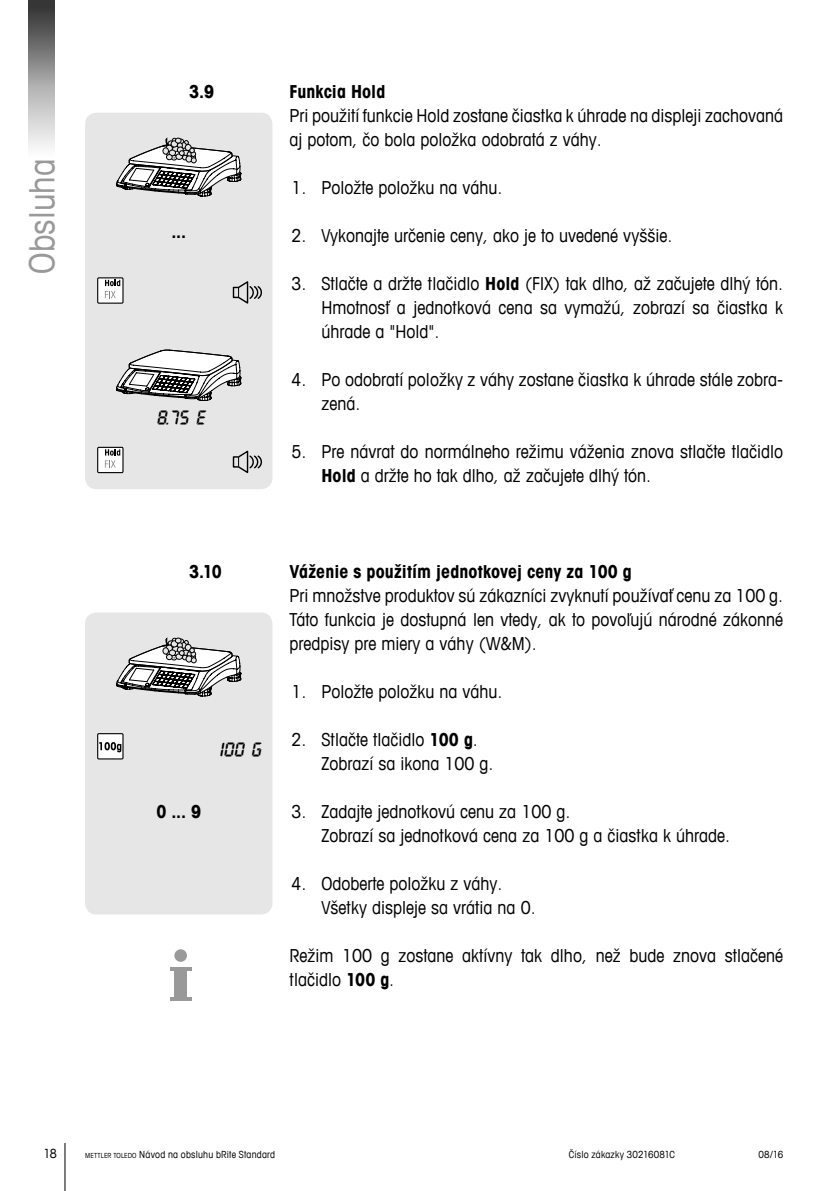
<style>
.page{position:relative;width:840px;height:1191px;background:#fff}
.page>*{position:absolute;margin:0;border:0;box-sizing:border-box;transform-origin:0 0}
.t1{font:condensed 35px "Avant Garde Com";color:#999}
.t2{font:condensed 18px/24px "Avant Garde Com";color:#000}
.t3{font:700 condensed 18px "Avant Garde Com";letter-spacing:.005em;color:#000}
.t4{font:14px "Display";color:#000}
.t5{font:condensed 12.6px "Avant Garde Com";color:#000}
.t6{font:condensed 9.8px "Avant Garde Com";letter-spacing:.02em;color:#000}
.s1{font-weight:700}
.s2{font-size:7px}
</style>
<div class="page">
<hr style="left:65px;top:1143px;width:1px;height:48px;background:#000">
<img style="left:29px;top:0;width:25px;height:147px">
<div style="left:85px;top:113px;width:187px;height:376px;background:#e6e6e6;border-radius:11px"></div>
<svg style="left:116px;top:138px;width:125px;height:58px"></svg>
<div style="left:162px;top:147px;width:7px;height:7px;border:1px solid #000;border-radius:50%"></div>
<div style="left:98px;top:278px;width:25px;height:25px;background:#fff"></div>
<div style="left:97px;top:277px;width:26px;height:27px;border:1px solid #000"></div>
<svg style="left:105px;top:280px;width:15px;height:18px"></svg>
<svg style="left:233px;top:281px;width:29px;height:23px"></svg>
<svg style="left:116px;top:350px;width:125px;height:51px"></svg>
<div style="left:98px;top:447px;width:25px;height:25px;background:#fff"></div>
<div style="left:97px;top:447px;width:26px;height:26px;border:1px solid #000"></div>
<svg style="left:105px;top:449px;width:15px;height:19px"></svg>
<svg style="left:233px;top:450px;width:29px;height:23px"></svg>
<div style="left:85px;top:612px;width:187px;height:302px;background:#e6e6e6;border-radius:11px"></div>
<svg style="left:116px;top:638px;width:125px;height:58px"></svg>
<div style="left:162px;top:647px;width:7px;height:7px;border:1px solid #000;border-radius:50%"></div>
<div style="left:98px;top:733px;width:25px;height:26px;background:#fff"></div>
<div style="left:97px;top:733px;width:26px;height:26px;border:1px solid #000"></div>
<svg style="left:99px;top:742px;width:22px;height:10px"></svg>
<hr style="left:170px;top:967px;width:21px;height:3px;background:#999">
<div style="left:174px;top:949px;width:13px;height:12px;background:#999;border-radius:50%"></div>
<div style="left:175px;top:970px;width:12px;height:29px;background:#999"></div>
<hr style="left:170px;top:997px;width:21px;height:4px;background:#999">
<h1 class="t1" style="left:20px;top:273px;width:116px;rotate:-90deg">Obsluha</h1>
<p class="t3" style="left:189px;top:80px;width:26px">3.9</p>
<p class="t3" style="left:289px;top:80px;width:97px">Funkcia Hold</p>
<p class="t2" style="left:289px;top:103px;width:495px">Pri použití funkcie Hold zostane čiastka k úhrade na displeji zachovaná aj potom, čo bola položka odobratá z váhy.</p>
<p class="t2" style="left:291px;top:175px;width:212px">1. Položte položku na váhu.</p>
<p class="t2" style="left:291px;top:223px;width:382px">2. Vykonajte určenie ceny, ako je to uvedené vyššie.</p>
<p class="t2" style="left:321px;top:271px;width:463px;text-align:justify;text-indent:-30px">3. Stlačte a držte tlačidlo <span class="s1">Hold</span> (FIX) tak dlho, až začujete dlhý tón.<br>Hmotnosť a jednotková cena sa vymažú, zobrazí sa čiastka k úhrade a "Hold".</p>
<p class="t2" style="left:321px;top:367px;width:463px;text-indent:-30px">4. Po odobratí položky z váhy zostane čiastka k úhrade stále zobra&shy;zená.</p>
<p class="t2" style="left:321px;top:439px;width:463px;text-indent:-30px">5. Pre návrat do normálneho režimu váženia znova stlačte tlačidlo<br><span class="s1">Hold</span> a držte ho tak dlho, až začujete dlhý tón.</p>
<p class="t3" style="left:171px;top:220px;width:16px">...</p>
<p class="t4" style="left:157px;top:410px;width:50px">8,75 e</p>
<p class="t3" style="left:189px;top:560px;width:34px">3.10</p>
<p class="t3" style="left:289px;top:560px;width:344px">Váženie s použitím jednotkovej ceny za 100 g</p>
<p class="t2" style="left:289px;top:583px;width:495px;text-align:justify">Pri množstve produktov sú zákazníci zvyknutí používať cenu za 100 g.<br>Táto funkcia je dostupná len vtedy, ak to povoľujú národné zákonné predpisy pre miery a váhy (W&amp;M).</p>
<p class="t2" style="left:291px;top:679px;width:212px">1. Položte položku na váhu.</p>
<p class="t2" style="left:321px;top:727px;width:174px;text-indent:-30px">2. Stlačte tlačidlo <span class="s1">100 g</span>.<br>Zobrazí sa ikona 100 g.</p>
<p class="t2" style="left:321px;top:799px;width:410px;text-indent:-30px">3. Zadajte jednotkovú cenu za 100 g.<br>Zobrazí sa jednotková cena za 100 g a čiastka k úhrade.</p>
<p class="t2" style="left:321px;top:871px;width:216px;text-indent:-30px">4. Odoberte položku z váhy.<br>Všetky displeje sa vrátia na 0.</p>
<p class="t2" style="left:289px;top:943px;width:495px">Režim 100 g zostane aktívny tak dlho, než bude znova stlačené tlačidlo <span class="s1">100 g</span>.</p>
<p class="t4" style="left:214px;top:742px;width:49px">100 g</p>
<p class="t3" style="left:156px;top:800px;width:46px">0 ... 9</p>
<p class="t5" style="left:44px;top:1145px;width:15px">18</p>
<p class="t6" style="left:758px;top:1148px;width:26px">08/16</p>
<p class="t6" style="left:85px;top:1148px;width:191px"><span class="s2">METTLER TOLEDO</span> Návod na obsluhu bRite Standard</p>
<p class="t6" style="left:568px;top:1148px;width:108px">Číslo zákazky 30216081C</p>
</div>
